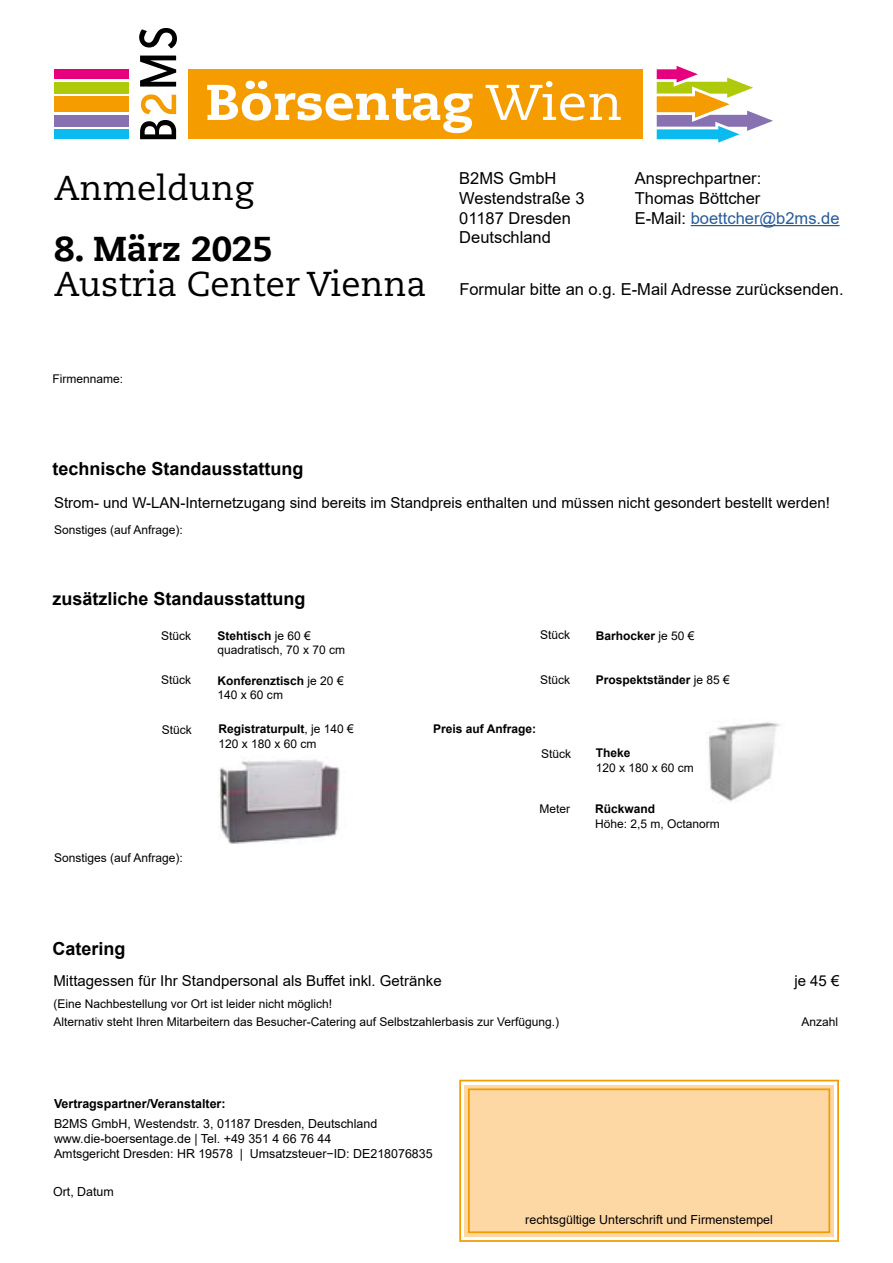
<style>
.page{position:relative;width:893px;height:1263px;background:#fff}
.page>*{position:absolute;margin:0;border:0;box-sizing:border-box;transform-origin:0 0}
.t1{font:34.5px "Caecilia LT Std";color:#000}
.t2{font:800 34.5px "Caecilia LT Std";color:#000}
.t3{font:700 18px "Arial";color:#000}
.t4{font:16.5px/19.8px "Arial";color:#000}
.t5{font:15px "Arial";color:#000}
.t6{font:12.45px/15px "Arial";color:#000}
.t7{font:700 12.45px "Arial";color:#000}
.t8{font:12px/14.4px "Arial";color:#000}
.t9{font:700 12px/14.4px "Arial";color:#000}
.s1{color:#275b9b}
.s2{font-weight:700}
.s3{font-weight:400}
</style>
<div class="page">
<hr style="left:691px;top:225px;width:149px;height:1px;background:#275b9b">
<svg style="left:459px;top:1079px;width:380px;height:163px;background:#fcd8a4"></svg>
<div style="left:468px;top:1088px;width:362px;height:145px;border:2px solid #f59c00"></div>
<div style="left:54px;top:115px;width:75px;height:12px;background:#8871b1"></div>
<div style="left:54px;top:129px;width:75px;height:10px;background:#0bbbef"></div>
<div style="left:54px;top:82px;width:75px;height:12px;background:#afca0b"></div>
<div style="left:54px;top:96px;width:75px;height:16px;background:#f59c00"></div>
<div style="left:54px;top:69px;width:75px;height:10px;background:#e6007d"></div>
<svg style="left:140px;top:120px;width:36px;height:19px"></svg>
<svg style="left:141px;top:94px;width:35px;height:20px"></svg>
<svg style="left:140px;top:56px;width:36px;height:31px"></svg>
<svg style="left:139px;top:28px;width:38px;height:20px"></svg>
<svg style="left:657px;top:66px;width:116px;height:77px"></svg>
<div style="left:188px;top:69px;width:454px;height:70px;background:#f59c00"></div>
<svg style="left:207px;top:81px;width:266px;height:52px"></svg>
<svg style="left:486px;top:81px;width:135px;height:40px"></svg>
<img style="left:218px;top:759px;width:122px;height:85px">
<img style="left:708px;top:722px;width:72px;height:80px">
<h1 class="t1" style="left:54px;top:168px;width:201px">Anmeldung</h1>
<h1 class="t2" style="left:54px;top:228px;width:221px">8. März 2025</h1>
<h1 class="t1" style="left:54px;top:264px;width:374px">Austria Center Vienna</h1>
<p class="t8" style="left:52px;top:371px;width:72px">Firmenname:</p>
<h2 class="t3" style="left:52px;top:455px;width:253px">technische Standausstattung</h2>
<h3 class="t4" style="left:459px;top:168px;width:127px">B2MS GmbH<br>Westendstraße 3<br>01187 Dresden<br>Deutschland</h3>
<h3 class="t4" style="left:459px;top:279px;width:386px">Formular bitte an o.g. E-Mail Adresse zurücksenden.</h3>
<h3 class="t4" style="left:635px;top:168px;width:206px">Ansprechpartner:<br>Thomas Böttcher<br>E-Mail: <span class="s1">boettcher@b2ms.de</span></h3>
<p class="t5" style="left:54px;top:492px;width:777px">Strom- und W-LAN-Internetzugang sind bereits im Standpreis enthalten und müssen nicht gesondert bestellt werden!</p>
<p class="t8" style="left:54px;top:523px;width:130px">Sonstiges (auf Anfrage):</p>
<h2 class="t3" style="left:52px;top:586px;width:255px">zusätzliche Standausstattung</h2>
<p class="t8" style="left:161px;top:628px;width:32px">Stück</p>
<p class="t8" style="left:540px;top:627px;width:32px">Stück</p>
<p class="t8" style="left:218px;top:628px;width:129px"><span class="s2">Stehtisch</span> je 60 € quadratisch, 70 x 70 cm</p>
<p class="t9" style="left:596px;top:628px;width:100px">Barhocker <span class="s3">je 50 €</span></p>
<p class="t9" style="left:218px;top:673px;width:128px">Konferenztisch <span class="s3">je 20 €<br>140 x 60 cm</span></p>
<p class="t8" style="left:540px;top:673px;width:32px">Stück</p>
<p class="t9" style="left:596px;top:673px;width:136px">Prospektständer <span class="s3">je 85 €</span></p>
<p class="t8" style="left:161px;top:673px;width:32px">Stück</p>
<p class="t8" style="left:162px;top:723px;width:32px">Stück</p>
<p class="t8" style="left:218px;top:722px;width:137px"><span class="s2">Registraturpult</span>, je 140 €<br>120 x 180 x 60 cm</p>
<p class="t9" style="left:433px;top:722px;width:104px">Preis auf Anfrage:</p>
<p class="t8" style="left:541px;top:747px;width:32px">Stück</p>
<p class="t9" style="left:596px;top:746px;width:36px">Theke</p>
<p class="t8" style="left:596px;top:760px;width:100px">120 x 180 x 60 cm</p>
<p class="t8" style="left:539px;top:802px;width:32px">Meter</p>
<p class="t9" style="left:595px;top:802px;width:62px">Rückwand</p>
<p class="t8" style="left:595px;top:816px;width:126px">Höhe: 2,5 m, Octanorm</p>
<p class="t8" style="left:54px;top:850px;width:130px">Sonstiges (auf Anfrage):</p>
<h2 class="t3" style="left:52px;top:936px;width:75px">Catering</h2>
<p class="t5" style="left:53px;top:970px;width:390px">Mittagessen für Ihr Standpersonal als Buffet inkl. Getränke</p>
<p class="t8" style="left:53px;top:995px;width:507px;line-height:18px">(Eine Nachbestellung vor Ort ist leider nicht möglich!<br>Alternativ steht Ihren Mitarbeitern das Besucher-Catering auf Selbstzahlerbasis zur Verfügung.)</p>
<p class="t5" style="left:794px;top:970px;width:47px">je 45 €</p>
<p class="t8" style="left:801px;top:1014px;width:38px">Anzahl</p>
<p class="t7" style="left:54px;top:1095px;width:173px">Vertragspartner/Veranstalter:</p>
<p class="t6" style="left:54px;top:1116px;width:380px">B2MS GmbH, Westendstr. 3, 01187 Dresden, Deutschland www.die-boersentage.de | Tel. +49 351 4 66 76 44<br>Amtsgericht Dresden: HR 19578 | Umsatzsteuer−ID: DE218076835</p>
<p class="t6" style="left:53px;top:1184px;width:62px">Ort, Datum</p>
<p class="t6" style="left:525px;top:1212px;width:249px">rechtsgültige Unterschrift und Firmenstempel</p>
</div>
